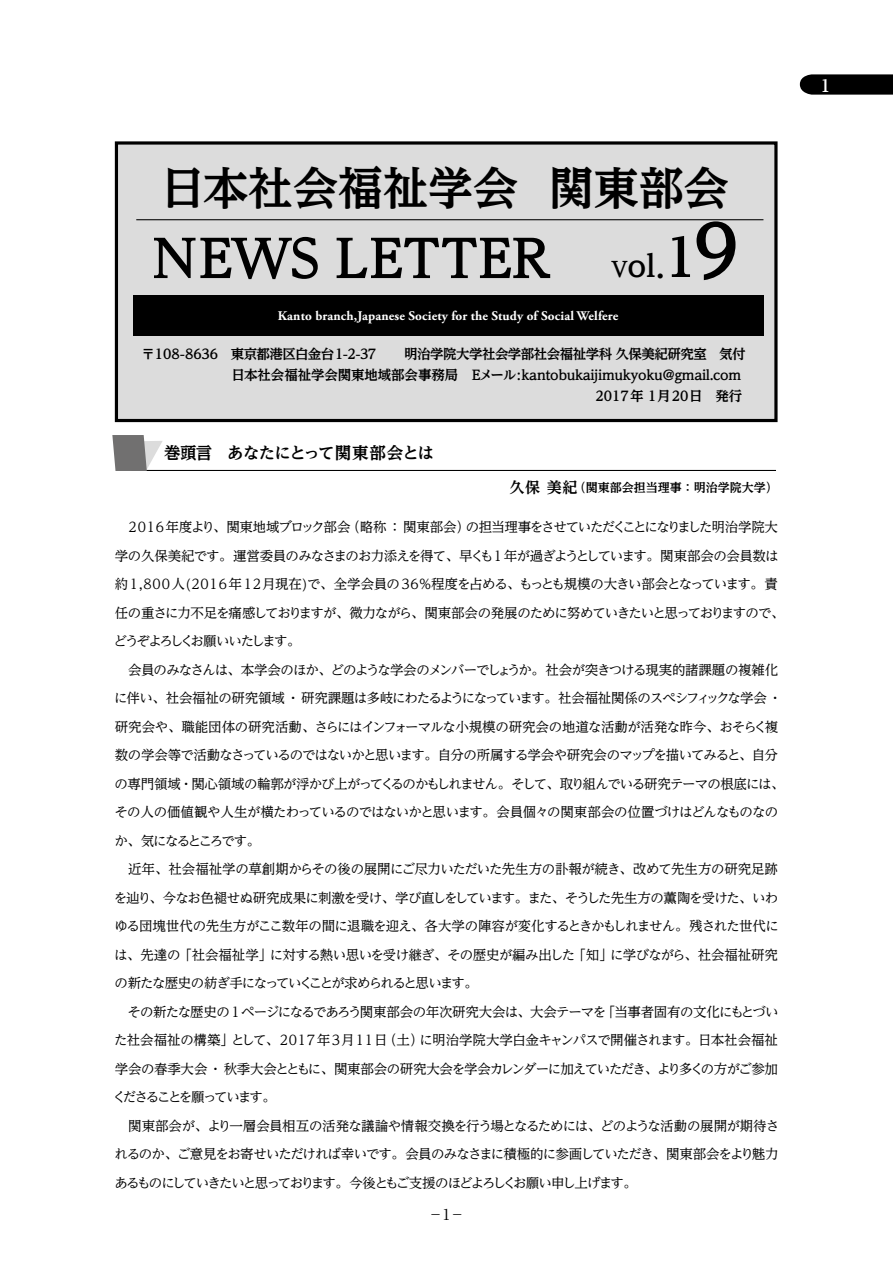
<style>
.page{position:relative;width:893px;height:1263px;background:#fff}
.page>*{position:absolute;margin:0;border:0;box-sizing:border-box;transform-origin:0 0}
.標準{font:700 52.5px "Reim Yfoz Pro";letter-spacing:-.04em;color:#000}
.標準-2{font:700 45px "Reim Yfoz Pro";color:#000}
.標準-3{font:700 30px "Reim Yfoz Pro";color:#000}
.標準-4{font:700 16.5px "Reim Yfoz Pro";letter-spacing:-.04em;color:#000}
.標準-5{font:700 16.5px "Reim Yfoz Pro";color:#fff}
.標準_グリッド無{font:15px "Ryumin Pr 6";color:#000}
.標準-6{font:13.5px/28.5px "Reim Ytwz Pro";letter-spacing:-.08em;color:#000;text-align:justify}
.標準-7{font:700 13.5px "Reim Yfoz Pro";letter-spacing:-.03em;color:#000}
.標準-8{font:700 13.5px "Reim Yfoz Pro";color:#000}
.標準-9{font:700 13.2px "Adobe Garamond Pro";letter-spacing:.01em;color:#fff}
.標準-10{font:700 12px "Reim Ythz Pro";color:#000}
.s1{font-size:21px}
.s2{font-size:31.5px}
.s3{font-size:52.5px}
.s4{font-size:73.5px}
.s5{font-size:15px}
</style>
<div class="page">
<hr style="left:131px;top:470px;width:645px;height:1px;background:#000">
<svg style="left:800px;top:74px;width:93px;height:21px;background:#101010"></svg>
<div style="left:116px;top:143px;width:660px;height:277px;background:#dcdcdc"></div>
<div style="left:115px;top:141px;width:663px;height:281px;border:3px solid #000"></div>
<hr style="left:136px;top:219px;width:627px;height:1px;background:#000">
<div style="left:133px;top:296px;width:630px;height:40px;background:#000"></div>
<svg style="left:112px;top:435px;width:51px;height:36px"></svg>
<p class="標準-2" style="left:160px;top:151px;width:570px">日本社会福祉学会　関東部会</p>
<p class="標準" style="left:152px;top:215px;width:400px">NEWS LETTER</p>
<p class="標準-3" style="left:611px;top:241px;width:129px"><span class="s1">V</span>ol<span class="s2">.</span><span class="s3">1</span><span class="s4">9</span></p>
<p class="標準-9" style="left:278px;top:308px;width:342px">Kanto branch,Japanese Society for the Study of Social Welfere</p>
<p class="標準-7" style="left:141px;top:343px;width:606px">〒108-8636　東京都港区白金台1-2-37　　明治学院大学社会学部社会福祉学科 久保美紀研究室　気付</p>
<p class="標準-7" style="left:232px;top:364px;width:511px">日本社会福祉学会関東地域部会事務局　Eメール:kantobukaijimukyoku@gmail.com</p>
<p class="標準-8" style="left:595px;top:385px;width:148px">2017年 1月20日　発行</p>
<p class="標準-4" style="left:148px;top:439px;width:287px">　巻頭言　あなたにとって関東部会とは</p>
<p class="標準-10" style="left:509px;top:477px;width:270px"><span class="s5">久保 美紀</span>（関東部会担当理事：明治学院大学）</p>
<p class="標準-6" style="left:114px;top:513px;width:672px;text-align:left">　2016 年度より、関東地域ブロック部会（略称：関東部会）の担当理事をさせていただくことになりました明治学院大学の久保美紀です。運営委員のみなさまのお力添えを得て、早くも1 年が過ぎようとしています。関東部会の会員数は約1,800人(2016年12月現在)で、全学会員の36％程度を占める、もっとも規模の大きい部会となっています。責任の重さに力不足を痛感しておりますが、微力ながら、関東部会の発展のために努めていきたいと思っておりますので、どうぞよろしくお願いいたします。</p>
<p class="標準-6" style="left:114px;top:655px;width:672px;text-align:left">　会員のみなさんは、本学会のほか、どのような学会のメンバーでしょうか。社会が突きつける現実的諸課題の複雑化に伴い、社会福祉の研究領域・研究課題は多岐にわたるようになっています。社会福祉関係のスぺシフィックな学会・研究会や、職能団体の研究活動、さらにはインフォーマルな小規模の研究会の地道な活動が活発な昨今、おそらく複数の学会等で活動なさっているのではないかと思います。自分の所属する学会や研究会のマップを描いてみると、自分の専門領域・関心領域の輪郭が浮かび上がってくるのかもしれません。そして、取り組んでいる研究テーマの根底には、その人の価値観や人生が横たわっているのではないかと思います。会員個々の関東部会の位置づけはどんなものなのか、気になるところです。</p>
<p class="標準-6" style="left:114px;top:855px;width:667px">　近年、社会福祉学の草創期からその後の展開にご尽力いただいた先生方の訃報が続き、改めて先生方の研究足跡を辿り、今なお色褪せぬ研究成果に刺激を受け、学び直しをしています。また、そうした先生方の薫陶を受けた、いわゆる団塊世代の先生方がここ数年の間に退職を迎え、各大学の陣容が変化するときかもしれません。残された世代には、先達の「社会福祉学」に対する熱い思いを受け継ぎ、その歴史が編み出した「知」に学びながら、社会福祉研究の新たな歴史の紡ぎ手になっていくことが求められると思います。</p>
<p class="標準-6" style="left:113px;top:997px;width:667px">　その新たな歴史の1 ページになるであろう関東部会の年次研究大会は、大会テーマを「当事者固有の文化にもとづいた社会福祉の構築」として、2017年3月11日（土）に明治学院大学白金キャンパスで開催されます。日本社会福祉学会の春季大会・秋季大会とともに、関東部会の研究大会を学会カレンダーに加えていただき、より多くの方がご参加くださることを願っています。</p>
<p class="標準-6" style="left:114px;top:1111px;width:666px">　関東部会が、より一層会員相互の活発な議論や情報交換を行う場となるためには、どのような活動の展開が期待されるのか、ご意見をお寄せいただければ幸いです。会員のみなさまに積極的に参画していただき、関東部会をより魅力あるものにしていきたいと思っております。今後ともご支援のほどよろしくお願い申し上げます。</p>
<p class="標準_グリッド無" style="left:428px;top:1202px;width:38px">－1－</p>
<p class="標準-5" style="left:820px;top:72px;width:12px">1</p>
</div>
